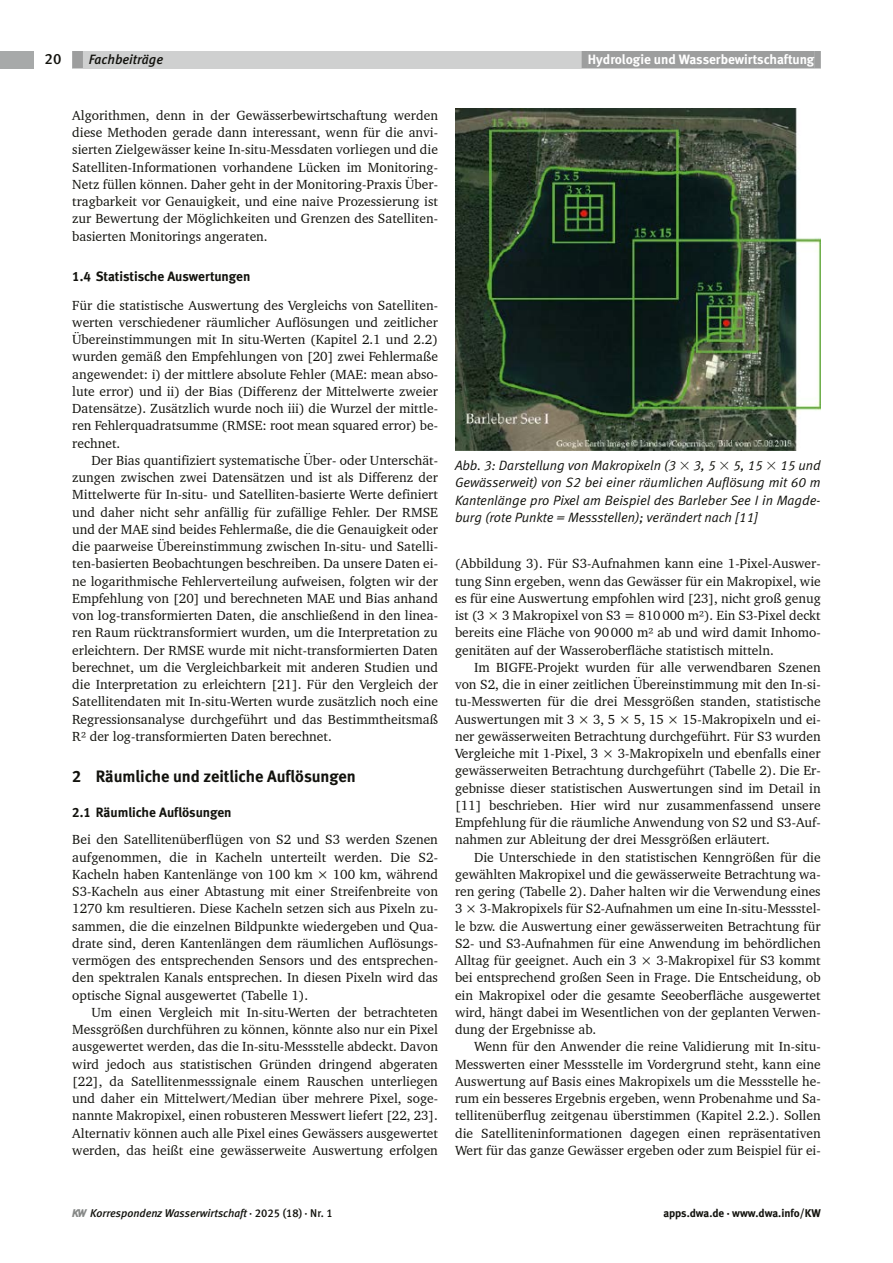
<style>
.page{position:relative;width:893px;height:1263px;background:#fff}
.page>*{position:absolute;margin:0;border:0;box-sizing:border-box;transform-origin:0 0}
.Z1{font:16.5px "Meta Bold LF";color:#12120d}
.t1{font:15px "Meta Medium LF";color:#12120d}
.G1{font:13.5px/17.2px "Charter BT";color:#12120d;text-align:justify}
.G1_-_OE{font:13.5px/17.2px "Charter BT";color:#12120d;text-align:justify}
.BU{font:italic 13.5px/17.2px "Meta Normal LF";color:#12120d;text-align:justify}
.t2{font:13.5px "Meta Bold LF";color:#fff}
.Z1_1{font:13.5px "Meta Bold LF";letter-spacing:-.005em;color:#12120d}
.Z1_1_nach_Z1{font:13.5px "Meta Bold LF";color:#12120d}
.t3{font:italic 13.5px "Meta Medium LF";color:#12120d}
.t4{font:italic 11.25px "Meta Medium LF";color:#12120d}
.t5{font:700 11.25px "Meta";color:#12120d}
.s1{font-family:"Meta Medium LF";color:#9d9e9e}
.s2{font-family:"KAKW";font-style:normal;font-size:11.7px;color:#878988}
.s3{font-style:normal}
</style>
<div class="page">
<div style="left:0;top:51px;width:34px;height:17px;background:#a7a9a9"></div>
<div style="left:72px;top:51px;width:749px;height:17px;background:#cfd0d0"></div>
<div style="left:72px;top:51px;width:11px;height:17px;background:#9d9e9e"></div>
<div style="left:582px;top:51px;width:6px;height:17px;background:#9d9e9e"></div>
<div style="left:588px;top:51px;width:226px;height:17px;background:#9d9e9e"></div>
<div style="left:814px;top:51px;width:7px;height:17px;background:#9d9e9e"></div>
<img style="left:455px;top:108px;width:366px;height:343px">
<p class="t1" style="left:45px;top:50px;width:18px">20</p>
<p class="t3" style="left:89px;top:51px;width:76px">Fachbeiträge</p>
<p class="t2" style="left:582px;top:51px;width:234px"><span class="s1">n</span>Hydrologie und Wasserbewirtschaftung</p>
<p class="G1" style="left:72px;top:106px;width:367px">Algorithmen, denn in der Gewässerbewirtschaftung werden diese Methoden gerade dann interessant, wenn für die anvi&shy;sierten Zielgewässer keine In-situ-Messdaten vorliegen und die Satelliten-Informationen vorhandene Lücken im Monitoring-Netz füllen können. Daher geht in der Monitoring-Praxis Über&shy;tragbarkeit vor Genauigkeit, und eine naive Prozessierung ist zur Bewertung der Möglichkeiten und Grenzen des Satelliten&shy;basierten Monitorings angeraten.</p>
<p class="Z1_1" style="left:72px;top:268px;width:180px">1.4 Statistische Auswertungen</p>
<p class="G1_-_OE" style="left:72px;top:296px;width:367px">Für die statistische Auswertung des Vergleichs von Satelliten&shy;werten verschiedener räumlicher Auflösungen und zeitlicher Übereinstimmungen mit In situ-Werten (Kapitel 2.1 und 2.2) wurden gemäß den Empfehlungen von [20] zwei Fehlermaße angewendet: i) der mittlere absolute Fehler (MAE: mean abso&shy;lute error) und ii) der Bias (Differenz der Mittelwerte zweier Datensätze). Zusätzlich wurde noch iii) die Wurzel der mittle&shy;ren Fehlerquadratsumme (RMSE: root mean squared error) be&shy;rechnet.</p>
<p class="G1" style="left:72px;top:451px;width:367px;text-indent:19px">Der Bias quantifiziert systematische Über- oder Unterschät&shy;zungen zwischen zwei Datensätzen und ist als Differenz der Mittelwerte für In-situ- und Satelliten-basierte Werte definiert und daher nicht sehr anfällig für zufällige Fehler. Der RMSE und der MAE sind beides Fehlermaße, die die Genauigkeit oder die paarweise Übereinstimmung zwischen In-situ- und Satelli&shy;ten-basierten Beobachtungen beschreiben. Da unsere Daten ei&shy;ne logarithmische Fehlerverteilung aufweisen, folgten wir der Empfehlung von [20] und berechneten MAE und Bias anhand von log-transformierten Daten, die anschließend in den linea&shy;ren Raum rücktransformiert wurden, um die Interpretation zu erleichtern. Der RMSE wurde mit nicht-transformierten Daten berechnet, um die Vergleichbarkeit mit anderen Studien und die Interpretation zu erleichtern [21]. Für den Vergleich der Satellitendaten mit In-situ-Werten wurde zusätzlich noch eine Regressionsanalyse durchgeführt und das Bestimmtheitsmaß R² der log-transformierten Daten berechnet.</p>
<p class="Z1" style="left:72px;top:767px;width:285px">2 Räumliche und zeitliche Auflösungen</p>
<p class="Z1_1_nach_Z1" style="left:72px;top:804px;width:161px">2.1 Räumliche Auflösungen</p>
<p class="G1_-_OE" style="left:72px;top:831px;width:367px">Bei den Satellitenüberflügen von S2 und S3 werden Szenen aufgenommen, die in Kacheln unterteilt werden. Die S2- Kacheln haben Kantenlänge von 100 km × 100 km, während S3-Kacheln aus einer Abtastung mit einer Streifenbreite von 1270 km resultieren. Diese Kacheln setzen sich aus Pixeln zu&shy;sammen, die die einzelnen Bildpunkte wiedergeben und Qua&shy;drate sind, deren Kantenlängen dem räumlichen Auflösungs&shy;vermögen des entsprechenden Sensors und des entsprechen&shy;den spektralen Kanals entsprechen. In diesen Pixeln wird das optische Signal ausgewertet (Tabelle 1).</p>
<p class="G1" style="left:72px;top:1003px;width:367px;text-indent:19px">Um einen Vergleich mit In-situ-Werten der betrachteten Messgrößen durchführen zu können, könnte also nur ein Pixel ausgewertet werden, das die In-situ-Messstelle abdeckt. Davon wird jedoch aus statistischen Gründen dringend abgeraten [22], da Satellitenmesssignale einem Rauschen unterliegen und daher ein Mittelwert/Median über mehrere Pixel, soge&shy;nannte Makropixel, einen robusteren Messwert liefert [22, 23].<br>Alternativ können auch alle Pixel eines Gewässers ausgewertet werden, das heißt eine gewässerweite Auswertung erfolgen</p>
<p class="BU" style="left:455px;top:457px;width:223px">Abb. 3: Darstellung von Makropixeln (3</p>
<p class="BU" style="left:694px;top:457px;width:24px">3, 5</p>
<p class="BU" style="left:733px;top:457px;width:31px">5, 15</p>
<p class="BU" style="left:455px;top:457px;width:367px;text-indent:325px">15 und Gewässerweit) von S2 bei einer räumlichen Auflösung mit 60 m Kantenlänge pro Pixel am Beispiel des Barleber See I in Magde&shy;burg (rote Punkte = Messstellen); verändert nach [11]</p>
<p class="G1" style="left:455px;top:555px;width:367px">(Abbildung 3). Für S3-Aufnahmen kann eine 1-Pixel-Auswer&shy;tung Sinn ergeben, wenn das Gewässer für ein Makropixel, wie es für eine Auswertung empfohlen wird [23], nicht groß genug ist (3 × 3 Makropixel von S3 = 810000 m²). Ein S3-Pixel deckt bereits eine Fläche von 90000 m² ab und wird damit Inhomo&shy;genitäten auf der Wasseroberfläche statistisch mitteln.</p>
<p class="G1" style="left:455px;top:658px;width:367px;text-indent:19px">Im BIGFE-Projekt wurden für alle verwendbaren Szenen von S2, die in einer zeitlichen Übereinstimmung mit den In-si&shy;tu-Messwerten für die drei Messgrößen standen, statistische Auswertungen mit 3 × 3, 5 × 5, 15 × 15-Makropixeln und ei&shy;ner gewässerweiten Betrachtung durchgeführt. Für S3 wurden Vergleiche mit 1-Pixel, 3 × 3-Makropixeln und ebenfalls einer gewässerweiten Betrachtung durchgeführt (Tabelle 2). Die Er&shy;gebnisse dieser statistischen Auswertungen sind im Detail in [11] beschrieben. Hier wird nur zusammenfassend unsere Empfehlung für die räumliche Anwendung von S2 und S3-Auf&shy;nahmen zur Ableitung der drei Messgrößen erläutert.</p>
<p class="G1" style="left:455px;top:848px;width:367px;text-indent:19px">Die Unterschiede in den statistischen Kenngrößen für die gewählten Makropixel und die gewässerweite Betrachtung wa&shy;ren gering (Tabelle 2). Daher halten wir die Verwendung eines 3 × 3-Makropixels für S2-Aufnahmen um eine In-situ-Messstel&shy;le bzw. die Auswertung einer gewässerweiten Betrachtung für S2- und S3-Aufnahmen für eine Anwendung im behördlichen Alltag für geeignet. Auch ein 3 × 3-Makropixel für S3 kommt bei entsprechend großen Seen in Frage. Die Entscheidung, ob ein Makropixel oder die gesamte Seeoberfläche ausgewertet wird, hängt dabei im Wesentlichen von der geplanten Verwen&shy;dung der Ergebnisse ab.</p>
<p class="G1" style="left:455px;top:1038px;width:367px;text-indent:19px">Wenn für den Anwender die reine Validierung mit In-situ-Messwerten einer Messstelle im Vordergrund steht, kann eine Auswertung auf Basis eines Makropixels um die Messstelle he&shy;rum ein besseres Ergebnis ergeben, wenn Probenahme und Sa&shy;tellitenüberflug zeitgenau überstimmen (Kapitel 2.2.). Sollen die Satelliteninformationen dagegen einen repräsentativen Wert für das ganze Gewässer ergeben oder zum Beispiel für ei-</p>
<p class="t4" style="left:72px;top:1206px;width:262px"><span class="s2">w</span> Korrespondenz Wasserwirtschaft <span class="s3">· 2025 (18) · Nr. 1</span></p>
<p class="t5" style="left:663px;top:1206px;width:159px">apps.dwa.de · www.dwa.info/KW</p>
</div>
